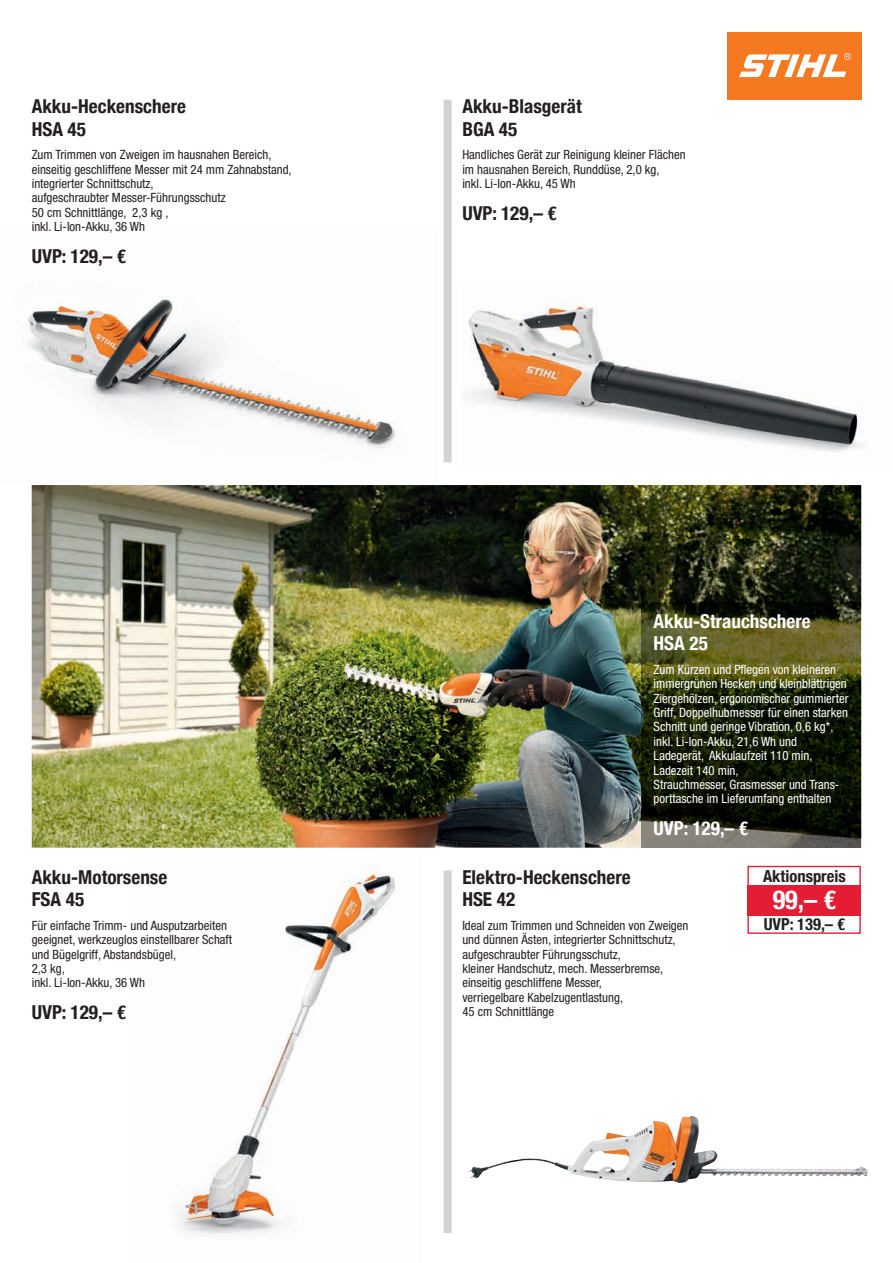
<style>
.page{position:relative;width:893px;height:1263px;background:#fff}
.page>*{position:absolute;margin:0;border:0;box-sizing:border-box;transform-origin:0 0}
.t1{font:700 condensed 26.25px "Helvetica Neue";color:#fff}
.t2{font:700 condensed 19.2px/22.4px "Helvetica Neue";color:#231f20}
.t3{font:700 condensed 19.2px/22.4px "Helvetica Neue";color:#fff}
.t4{font:700 condensed 16.5px "Helvetica Neue";color:#231f20}
.t5{font:condensed 12.75px/14.4px "Helvetica Neue";color:#231f20}
.t6{font:condensed 12.75px/14.4px "Helvetica Neue";color:#fff}
</style>
<div class="page">
<div style="left:444px;top:100px;width:8px;height:362px;background:#d1d2d4"></div>
<div style="left:444px;top:870px;width:8px;height:363px;background:#d1d2d4"></div>
<img style="left:179px;top:868px;width:216px;height:366px">
<img style="left:468px;top:302px;width:397px;height:150px">
<img style="left:27px;top:296px;width:369px;height:153px">
<img style="left:32px;top:485px;width:829px;height:363px">
<img style="left:641px;top:602px;width:220px;height:246px">
<div style="left:727px;top:32px;width:134px;height:68px;background:#f47921"></div>
<svg style="left:739px;top:53px;width:112px;height:24px"></svg>
<img style="left:468px;top:1116px;width:223px;height:63px">
<div style="left:747px;top:866px;width:114px;height:68px;border:1px solid #e41d35"></div>
<div style="left:747px;top:885px;width:114px;height:31px;background:#e41d35"></div>
<h2 class="t2" style="left:32px;top:94px;width:156px">Akku-Heckenschere<br>HSA 45</h2>
<p class="t5" style="left:32px;top:147px;width:261px">Zum Trimmen von Zweigen im hausnahen Bereich, einseitig geschliffene Messer mit 24 mm Zahnabstand, integrierter Schnittschutz,<br>aufgeschraubter Messer-Führungsschutz<br>50 cm Schnittlänge, 2,3 kg ,<br>inkl. Li-Ion-Akku, 36 Wh</p>
<h2 class="t2" style="left:32px;top:243px;width:96px">UVP: 129,– €</h2>
<h2 class="t2" style="left:32px;top:865px;width:137px">Akku-Motorsense<br>FSA 45</h2>
<p class="t5" style="left:32px;top:918px;width:202px">Für einfache Trimm- und Ausputzarbeiten geeignet, werkzeuglos einstellbarer Schaft und Bügelgriff, Abstandsbügel,<br>2,3 kg,<br>inkl. Li-Ion-Akku, 36 Wh</p>
<h2 class="t2" style="left:32px;top:999px;width:96px">UVP: 129,– €</h2>
<h2 class="t2" style="left:462px;top:94px;width:121px">Akku-Blasgerät<br>BGA 45</h2>
<p class="t5" style="left:462px;top:147px;width:225px">Handliches Gerät zur Reinigung kleiner Flächen im hausnahen Bereich, Runddüse, 2,0 kg,<br>inkl. Li-Ion-Akku, 45 Wh</p>
<h2 class="t2" style="left:462px;top:200px;width:96px">UVP: 129,– €</h2>
<h2 class="t3" style="left:654px;top:609px;width:159px">Akku-Strauchschere<br>HSA 25</h2>
<p class="t6" style="left:654px;top:662px;width:196px">Zum Kürzen und Pflegen von kleineren immergrünen Hecken und kleinblättrigen Ziergehölzen, ergonomischer gummierter Griff, Doppelhubmesser für einen starken Schnitt und geringe Vibration, 0,6 kg*, inkl. Li-Ion-Akku, 21,6 Wh und Ladegerät, Akkulaufzeit 110 min, Ladezeit 140 min,<br>Strauchmesser, Grasmesser und Trans&shy;porttasche im Lieferumfang enthalten</p>
<h2 class="t3" style="left:654px;top:815px;width:96px">UVP: 129,– €</h2>
<h2 class="t2" style="left:462px;top:865px;width:170px">Elektro-Heckenschere<br>HSE 42</h2>
<p class="t5" style="left:462px;top:918px;width:228px">Ideal zum Trimmen und Schneiden von Zweigen und dünnen Ästen, integrierter Schnittschutz, aufgeschraubter Führungsschutz,<br>kleiner Handschutz, mech. Messerbremse, einseitig geschliffene Messer,<br>verriegelbare Kabelzugentlastung,<br>45 cm Schnittlänge</p>
<p class="t4" style="left:763px;top:862px;width:84px">Aktionspreis</p>
<h1 class="t1" style="left:773px;top:878px;width:65px">99,– €</h1>
<p class="t4" style="left:764px;top:911px;width:83px">UVP: 139,– €</p>
</div>
